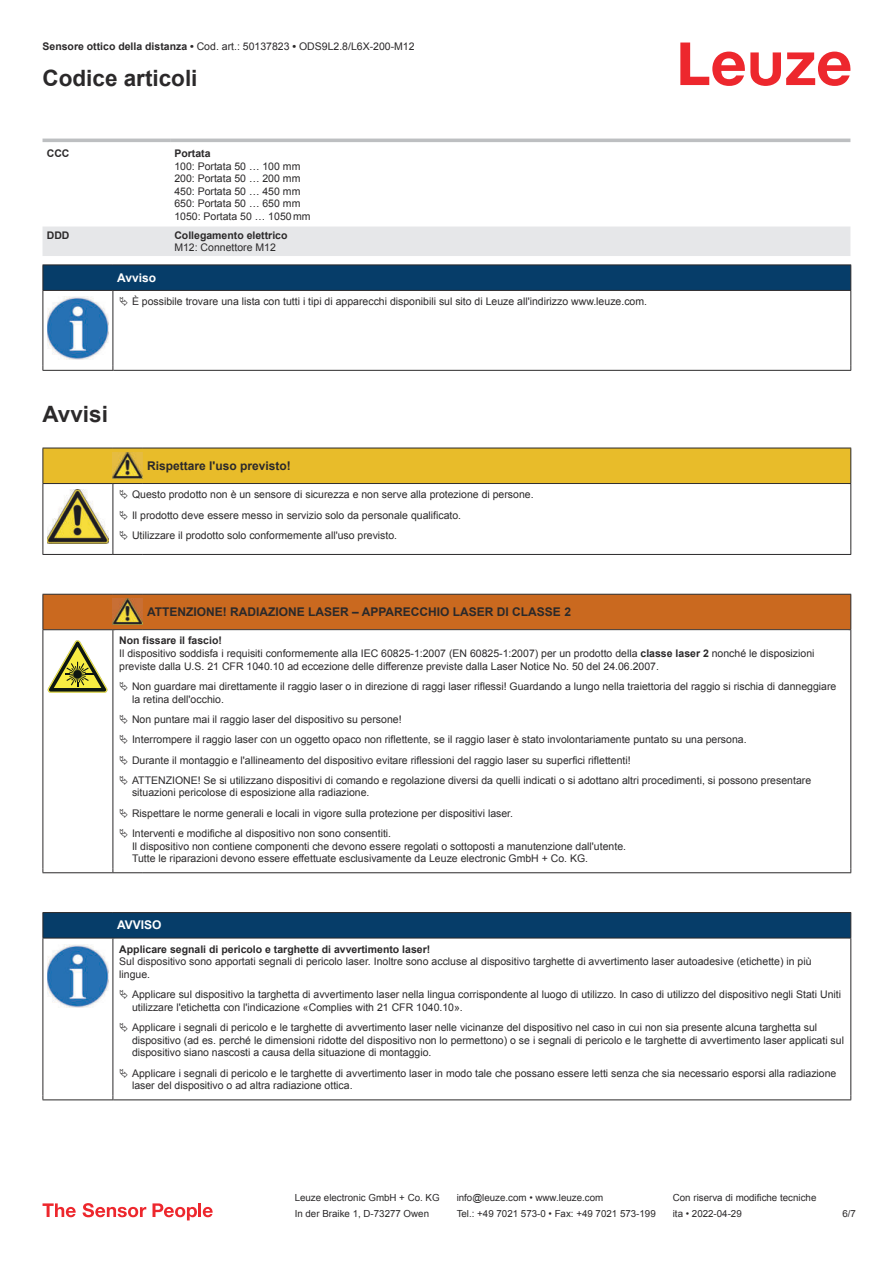
<style>
.page{position:relative;width:893px;height:1263px;background:#fff}
.page>*{position:absolute;margin:0;border:0;box-sizing:border-box;transform-origin:0 0}
.t1{font:700 22.5px "Arial";color:#2b292a}
.t2{font:700 12px "Arial";color:#2b292a}
.t3{font:700 12px "Arial";color:#fff}
.t4{font:10.5px/12.6px "Arial";color:#2b292a}
.t5{font:700 10.5px "Arial";color:#2b292a}
.t6{font:9.75px "Arial";color:#2b292a}
.s1{font-weight:700}
</style>
<div class="page">
<svg style="left:680px;top:43px;width:170px;height:43px"></svg>
<svg style="left:43px;top:138px;width:807px;height:1px"></svg>
<div style="left:43px;top:226px;width:807px;height:30px;background:#e6e7e9"></div>
<hr style="left:43px;top:139px;width:127px;height:3px;background:#bdbfc1">
<hr style="left:170px;top:139px;width:680px;height:3px;background:#bdbfc1">
<svg style="left:43px;top:1203px;width:33px;height:14px"></svg>
<svg style="left:83px;top:1203px;width:63px;height:14px"></svg>
<svg style="left:153px;top:1203px;width:44px;height:17px"></svg>
<hr style="left:198px;top:1203px;width:3px;height:14px;background:#ed272d">
<svg style="left:203px;top:1207px;width:10px;height:10px"></svg>
<svg style="left:44px;top:291px;width:806px;height:79px"></svg>
<hr style="left:43px;top:290px;width:70px;height:1px;background:#2b292a">
<div style="left:43px;top:265px;width:808px;height:25px;background:#063d69"></div>
<hr style="left:113px;top:290px;width:738px;height:1px;background:#2b292a">
<hr style="left:43px;top:291px;width:1px;height:75px;background:#2b292a">
<hr style="left:113px;top:291px;width:1px;height:75px;background:#2b292a">
<hr style="left:850px;top:291px;width:1px;height:75px;background:#2b292a">
<hr style="left:43px;top:370px;width:70px;height:1px;background:#2b292a">
<hr style="left:113px;top:370px;width:738px;height:1px;background:#2b292a">
<img style="left:47px;top:297px;width:61px;height:63px">
<div style="left:115px;top:291px;width:734px;height:21px;background:#fff"></div>
<hr style="left:43px;top:554px;width:70px;height:1px;background:#2b292a">
<hr style="left:113px;top:554px;width:30px;height:1px;background:#2b292a">
<hr style="left:143px;top:554px;width:708px;height:1px;background:#2b292a">
<div style="left:44px;top:595px;width:806px;height:34px;background:#ca691f"></div>
<svg style="left:44px;top:630px;width:806px;height:242px"></svg>
<hr style="left:43px;top:594px;width:70px;height:1px;background:#2b292a">
<hr style="left:43px;top:595px;width:1px;height:34px;background:#2b292a">
<hr style="left:43px;top:629px;width:70px;height:1px;background:#2b292a">
<hr style="left:113px;top:594px;width:30px;height:1px;background:#2b292a">
<hr style="left:113px;top:629px;width:30px;height:1px;background:#2b292a">
<hr style="left:143px;top:594px;width:708px;height:1px;background:#2b292a">
<hr style="left:850px;top:595px;width:1px;height:34px;background:#2b292a">
<hr style="left:143px;top:629px;width:708px;height:1px;background:#2b292a">
<hr style="left:43px;top:630px;width:1px;height:238px;background:#2b292a">
<hr style="left:113px;top:630px;width:1px;height:238px;background:#2b292a">
<hr style="left:850px;top:630px;width:1px;height:238px;background:#2b292a">
<hr style="left:43px;top:872px;width:70px;height:1px;background:#2b292a">
<hr style="left:113px;top:872px;width:30px;height:1px;background:#2b292a">
<hr style="left:143px;top:872px;width:708px;height:1px;background:#2b292a">
<img style="left:113px;top:598px;width:30px;height:27px">
<svg style="left:47px;top:640px;width:60px;height:53px"></svg>
<svg style="left:115px;top:631px;width:734px;height:238px"></svg>
<hr style="left:43px;top:938px;width:70px;height:1px;background:#2b292a">
<svg style="left:43px;top:912px;width:808px;height:26px;background:#083c65"></svg>
<hr style="left:113px;top:938px;width:738px;height:1px;background:#2b292a">
<hr style="left:43px;top:938px;width:1px;height:157px;background:#2b292a">
<hr style="left:113px;top:938px;width:1px;height:157px;background:#2b292a">
<hr style="left:850px;top:938px;width:1px;height:157px;background:#2b292a">
<hr style="left:43px;top:1099px;width:70px;height:1px;background:#2b292a">
<hr style="left:113px;top:1099px;width:738px;height:1px;background:#2b292a">
<img style="left:47px;top:944px;width:61px;height:63px">
<svg style="left:43px;top:448px;width:808px;height:106px"></svg>
<svg style="left:120px;top:681px;width:8px;height:10px"></svg>
<svg style="left:120px;top:714px;width:8px;height:10px"></svg>
<svg style="left:120px;top:735px;width:8px;height:9px"></svg>
<svg style="left:120px;top:755px;width:8px;height:9px"></svg>
<svg style="left:120px;top:775px;width:8px;height:10px"></svg>
<svg style="left:120px;top:808px;width:8px;height:10px"></svg>
<svg style="left:120px;top:828px;width:8px;height:10px"></svg>
<p class="t4" style="left:43px;top:41px;width:374px"><span class="s1">Sensore ottico della distanza •</span> Cod. art.: 50137823 <span class="s1">•</span> ODS9L2.8/L6X-200-M12</p>
<h1 class="t1" style="left:43px;top:70px;width:157px">Codice articoli</h1>
<p class="t5" style="left:47px;top:149px;width:24px">CCC</p>
<p class="t5" style="left:174px;top:149px;width:38px">Portata</p>
<p class="t4" style="left:174px;top:161px;width:138px">100: Portata 50 … 100 mm<br>200: Portata 50 … 200 mm<br>450: Portata 50 … 450 mm<br>650: Portata 50 … 650 mm<br>1050: Portata 50 … 1050 mm</p>
<p class="t5" style="left:47px;top:231px;width:24px">DDD</p>
<p class="t5" style="left:174px;top:231px;width:115px">Collegamento elettrico</p>
<p class="t4" style="left:174px;top:242px;width:103px">M12: Connettore M12</p>
<p class="t3" style="left:117px;top:273px;width:40px">Avviso</p>
<p class="t4" style="left:132px;top:296px;width:517px">È possibile trovare una lista con tutti i tipi di apparecchi disponibili sul sito di Leuze all'indirizzo www.leuze.com.</p>
<h1 class="t1" style="left:43px;top:405px;width:67px">Avvisi</h1>
<p class="t2" style="left:147px;top:461px;width:145px">Rispettare l'uso previsto!</p>
<p class="t4" style="left:132px;top:485px;width:403px;line-height:20.2px">Questo prodotto non è un sensore di sicurezza e non serve alla protezione di persone.<br>Il prodotto deve essere messo in servizio solo da personale qualificato.<br>Utilizzare il prodotto solo conformemente all'uso previsto.</p>
<p class="t2" style="left:147px;top:607px;width:425px">ATTENZIONE! RADIAZIONE LASER – APPARECCHIO LASER DI CLASSE 2</p>
<p class="t4" style="left:119px;top:635px;width:697px"><span class="s1">Non fissare il fascio!<br></span>Il dispositivo soddisfa i requisiti conformemente alla IEC 60825-1:2007 (EN 60825-1:2007) per un prodotto della <span class="s1">classe laser 2</span> nonché le disposizioni previste dalla U.S. 21 CFR 1040.10 ad eccezione delle differenze previste dalla Laser Notice No. 50 del 24.06.2007.</p>
<p class="t4" style="left:132px;top:681px;width:706px">Non guardare mai direttamente il raggio laser o in direzione di raggi laser riflessi! Guardando a lungo nella traiettoria del raggio si rischia di danneggiare la retina dell'occhio.</p>
<p class="t4" style="left:132px;top:710px;width:681px;line-height:20.2px">Non puntare mai il raggio laser del dispositivo su persone!<br>Interrompere il raggio laser con un oggetto opaco non riflettente, se il raggio laser è stato involontariamente puntato su una persona.<br>Durante il montaggio e l'allineamento del dispositivo evitare riflessioni del raggio laser su superfici riflettenti!<br>ATTENZIONE! Se si utilizzano dispositivi di comando e regolazione diversi da quelli indicati o si adottano altri procedimenti, si possono presentare</p>
<p class="t4" style="left:132px;top:783px;width:383px;line-height:20.2px">situazioni pericolose di esposizione alla radiazione.<br>Rispettare le norme generali e locali in vigore sulla protezione per dispositivi laser.<br>Interventi e modifiche al dispositivo non sono consentiti.</p>
<p class="t4" style="left:132px;top:840px;width:496px">Il dispositivo non contiene componenti che devono essere regolati o sottoposti a manutenzione dall'utente.<br>Tutte le riparazioni devono essere effettuate esclusivamente da Leuze electronic GmbH + Co. KG.</p>
<p class="t3" style="left:117px;top:921px;width:46px">AVVISO</p>
<p class="t5" style="left:119px;top:945px;width:313px">Applicare segnali di pericolo e targhette di avvertimento laser!</p>
<p class="t4" style="left:119px;top:956px;width:694px">Sul dispositivo sono apportati segnali di pericolo laser. Inoltre sono accluse al dispositivo targhette di avvertimento laser autoadesive (etichette) in più lingue.</p>
<p class="t4" style="left:132px;top:989px;width:711px">Applicare sul dispositivo la targhetta di avvertimento laser nella lingua corrispondente al luogo di utilizzo. In caso di utilizzo del dispositivo negli Stati Uniti utilizzare l'etichetta con l'indicazione «Complies with 21 CFR 1040.10».</p>
<p class="t4" style="left:132px;top:1022px;width:713px">Applicare i segnali di pericolo e le targhette di avvertimento laser nelle vicinanze del dispositivo nel caso in cui non sia presente alcuna targhetta sul dispositivo (ad es. perché le dimensioni ridotte del dispositivo non lo permettono) o se i segnali di pericolo e le targhette di avvertimento laser applicati sul dispositivo siano nascosti a causa della situazione di montaggio.</p>
<p class="t4" style="left:132px;top:1068px;width:706px">Applicare i segnali di pericolo e le targhette di avvertimento laser in modo tale che possano essere letti senza che sia necessario esporsi alla radiazione laser del dispositivo o ad altra radiazione ottica.</p>
<p class="t6" style="left:295px;top:1194px;width:146px">Leuze electronic GmbH + Co. KG</p>
<p class="t6" style="left:457px;top:1194px;width:148px">info@leuze.com • www.leuze.com</p>
<p class="t6" style="left:673px;top:1194px;width:145px">Con riserva di modifiche tecniche</p>
<p class="t6" style="left:295px;top:1210px;width:136px">In der Braike 1, D-73277 Owen</p>
<p class="t6" style="left:457px;top:1210px;width:201px">Tel.: +49 7021 573-0 • Fax: +49 7021 573-199</p>
<p class="t6" style="left:673px;top:1210px;width:70px">ita • 2022-04-29</p>
<p class="t6" style="left:842px;top:1210px;width:15px">6 /7</p>
</div>
